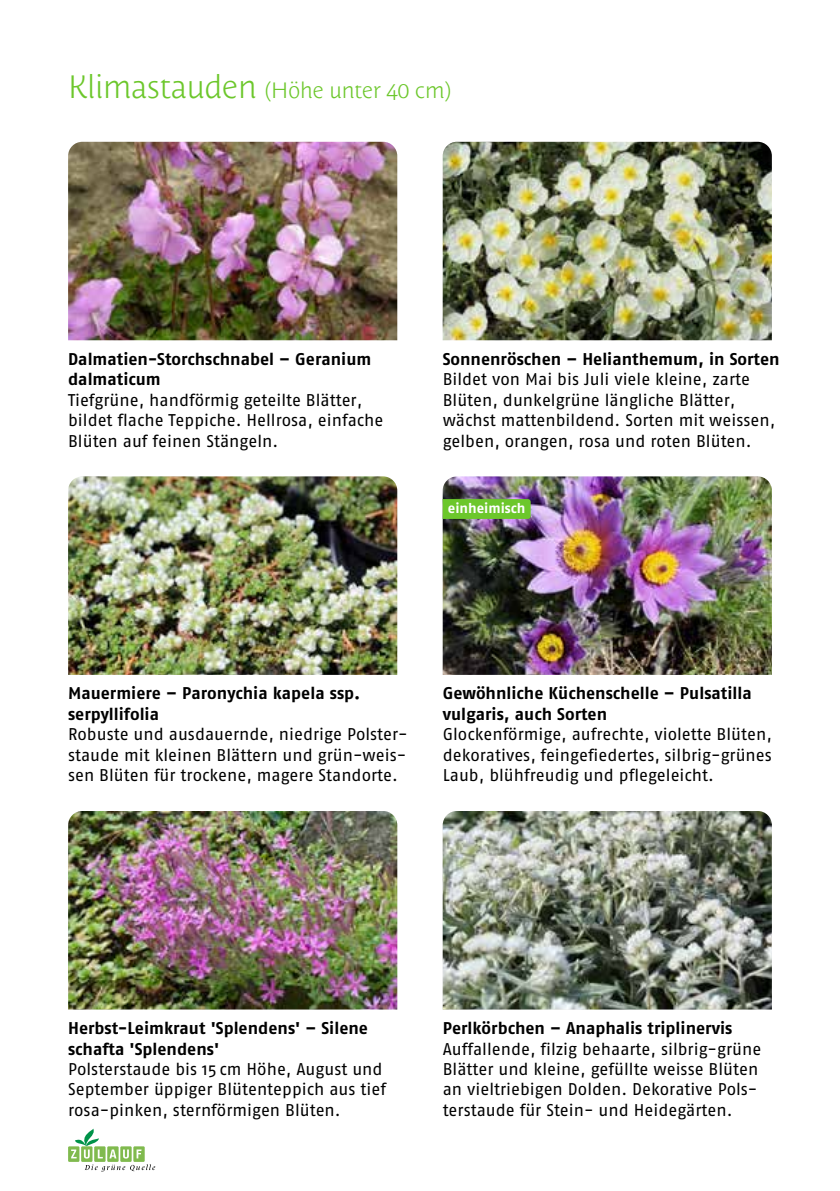
<style>
.page{position:relative;width:840px;height:1191px;background:#fff}
.page>*{position:absolute;margin:0;border:0;box-sizing:border-box;transform-origin:0 0}
.t1{font:300 22px "Costa Ptf";color:#6cc72b}
.t2{font:17px/20.4px "Fago No";color:#000}
.t3{font:700 17px/20.4px "Fago No";color:#000}
.t4{font:700 14px "Fago No";color:#fff}
.s1{font-size:32px}
</style>
<div class="page">
<img style="left:68px;top:811px;width:329px;height:198px">
<img style="left:442px;top:811px;width:329px;height:198px">
<img style="left:68px;top:142px;width:329px;height:198px">
<img style="left:68px;top:476px;width:329px;height:199px">
<img style="left:442px;top:476px;width:329px;height:199px">
<img style="left:442px;top:142px;width:329px;height:198px">
<svg style="left:442px;top:499px;width:88px;height:20px"></svg>
<svg style="left:68px;top:1146px;width:11px;height:15px"></svg>
<svg style="left:81px;top:1146px;width:11px;height:15px"></svg>
<svg style="left:94px;top:1146px;width:11px;height:15px"></svg>
<div style="left:107px;top:1146px;width:11px;height:15px;background:#80ba4e"></div>
<div style="left:120px;top:1146px;width:12px;height:15px;background:#80ba4e"></div>
<div style="left:133px;top:1146px;width:12px;height:15px;background:#80ba4e"></div>
<svg style="left:71px;top:1128px;width:32px;height:30px"></svg>
<svg style="left:109px;top:1149px;width:7px;height:9px"></svg>
<svg style="left:123px;top:1149px;width:6px;height:9px"></svg>
<svg style="left:136px;top:1149px;width:5px;height:9px"></svg>
<svg style="left:85px;top:1164px;width:70px;height:7px"></svg>
<p class="t1" style="left:68px;top:74px;width:384px"><span class="s1">Klimastauden</span> (Höhe unter 40 cm)</p>
<p class="t3" style="left:68px;top:348px;width:305px">Dalmatien-Storchschnabel – Geranium dalmaticum</p>
<p class="t2" style="left:68px;top:389px;width:316px">Tiefgrüne, handförmig geteilte Blätter, bildet flache Teppiche. Hellrosa, einfache<br>Blüten auf feinen Stängeln.</p>
<p class="t3" style="left:442px;top:348px;width:338px">Sonnenröschen – Helianthemum, in Sorten</p>
<p class="t2" style="left:442px;top:369px;width:334px">Bildet von Mai bis Juli viele kleine, zarte Blüten, dunkelgrüne längliche Blätter, wächst mattenbildend. Sorten mit weissen, gelben, orangen, rosa und roten Blüten.</p>
<p class="t4" style="left:447px;top:500px;width:79px">einheimisch</p>
<p class="t3" style="left:68px;top:683px;width:294px">Mauermiere – Paronychia kapela ssp. serpyllifolia</p>
<p class="t2" style="left:68px;top:724px;width:341px;text-align:justify">Robuste und ausdauernde, niedrige Polster&shy;staude mit kleinen Blättern und grün-weis&shy;sen Blüten für trockene, magere Standorte.</p>
<p class="t3" style="left:442px;top:683px;width:310px">Gewöhnliche Küchenschelle – Pulsatilla vulgaris, auch Sorten</p>
<p class="t2" style="left:442px;top:724px;width:330px;text-align:justify">Glockenförmige, aufrechte, violette Blüten, dekoratives, feingefiedertes, silbrig-grünes Laub, blühfreudig und pflegeleicht.</p>
<p class="t3" style="left:68px;top:1017px;width:301px">Herbst-Leimkraut 'Splendens' – Silene schafta 'Splendens'</p>
<p class="t2" style="left:68px;top:1058px;width:319px">Polsterstaude bis 15 cm Höhe, August und<br>September üppiger Blütenteppich aus tief rosa-pinken, sternförmigen Blüten.</p>
<p class="t3" style="left:442px;top:1017px;width:291px">Perlkörbchen – Anaphalis triplinervis</p>
<p class="t2" style="left:442px;top:1038px;width:320px">Auffallende, filzig behaarte, silbrig-grüne Blätter und kleine, gefüllte weisse Blüten an vieltriebigen Dolden. Dekorative Pols&shy;terstaude für Stein- und Heidegärten.</p>
</div>
